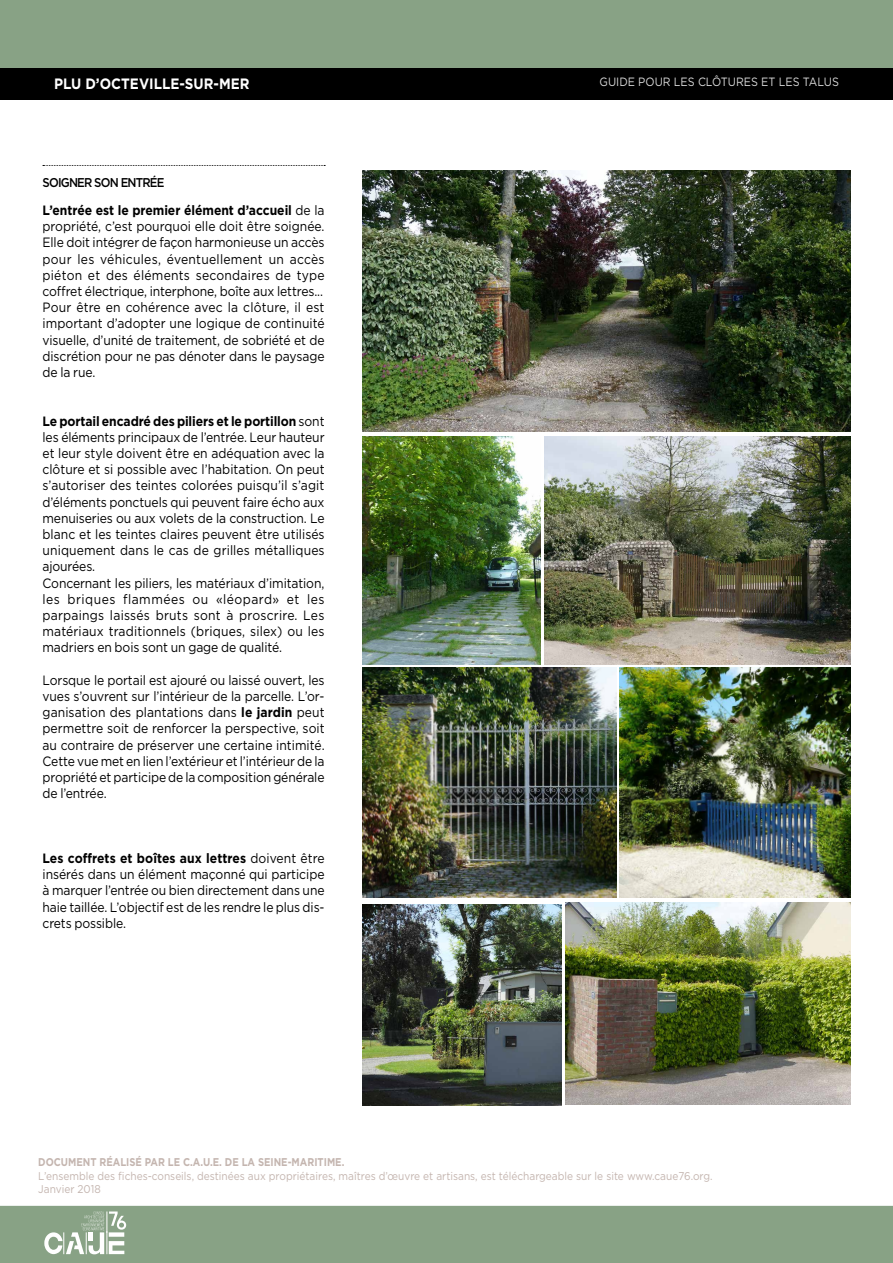
<style>
.page{position:relative;width:893px;height:1263px;background:#fff}
.page>*{position:absolute;margin:0;border:0;box-sizing:border-box;transform-origin:0 0}
.t1{font:700 15px "Gotham";color:#fff;scale:.9 1}
.t2{font:13.5px/16.2px "Gotham";letter-spacing:-.005em;color:#000;scale:.9 1}
.t3{font:500 12.75px "Gotham";letter-spacing:-.07em;color:#000;scale:.9 1}
.t4{font:12px "Gotham";color:#dadada;scale:.9 1}
.t5{font:11.25px/13.5px "Gotham";color:#c4b5af;scale:.9 1}
.t6{font:700 11.25px "Gotham";color:#c4b5af;scale:.85 1}
.s1{font-weight:700}
</style>
<div class="page">
<div style="left:0;top:0;width:893px;height:68px;background:#88a285"></div>
<div style="left:0;top:68px;width:893px;height:32px;background:#000"></div>
<div style="left:0;top:1205px;width:893px;height:58px;background:#88a285"></div>
<svg style="left:44px;top:1211px;width:82px;height:43px"></svg>
<svg style="left:43px;top:165px;width:282px;height:1px"></svg>
<img style="left:544px;top:437px;width:306px;height:228px">
<img style="left:362px;top:668px;width:255px;height:229px">
<img style="left:620px;top:668px;width:230px;height:229px">
<img style="left:362px;top:170px;width:488px;height:262px">
<img style="left:362px;top:437px;width:179px;height:228px">
<img style="left:362px;top:904px;width:199px;height:202px">
<img style="left:565px;top:902px;width:285px;height:202px">
<p class="t1" style="left:54px;top:74px;width:219px">PLU D’OCTEVILLE-SUR-MER</p>
<p class="t4" style="left:600px;top:74px;width:268px">GUIDE POUR LES CLÔTURES ET LES TALUS</p>
<p class="t3" style="left:43px;top:174px;width:137px">SOIGNER SON ENTRÉE</p>
<p class="t2" style="left:43px;top:202px;width:315px"><span class="s1">L’entrée est le premier élément d’accueil</span> de la propriété, c’est pourquoi elle doit être soignée.<br>Elle doit intégrer de façon harmonieuse un accès pour les véhicules, éventuellement un accès piéton et des éléments secondaires de type coffret électrique, interphone, boîte aux lettres...<br>Pour être en cohérence avec la clôture, il est important d’adopter une logique de continuité visuelle, d’unité de traitement, de sobriété et de discrétion pour ne pas dénoter dans le paysage de la rue.</p>
<p class="t2" style="left:43px;top:412px;width:315px"><span class="s1">Le portail encadré des piliers et le portillon</span> sont les éléments principaux de l’entrée. Leur hauteur et leur style doivent être en adéquation avec la clôture et si possible avec l’habitation. On peut s’autoriser des teintes colorées puisqu’il s’agit d’éléments ponctuels qui peuvent faire écho aux menuiseries ou aux volets de la construction. Le blanc et les teintes claires peuvent être utilisés uniquement dans le cas de grilles métalliques ajourées.<br>Concernant les piliers, les matériaux d’imitation, les briques flammées ou «léopard» et les parpaings laissés bruts sont à proscrire. Les matériaux traditionnels (briques, silex) ou les madriers en bois sont un gage de qualité.</p>
<p class="t2" style="left:43px;top:672px;width:315px;text-align:justify">Lorsque le portail est ajouré ou laissé ouvert, les vues s’ouvrent sur l’intérieur de la parcelle. L’or&shy;ganisation des plantations dans <span class="s1">le jardin</span> peut permettre soit de renforcer la perspective, soit au contraire de préserver une certaine intimité.<br>Cette vue met en lien l’extérieur et l’intérieur de la propriété et participe de la composition générale de l’entrée.</p>
<p class="t2" style="left:43px;top:850px;width:315px;text-align:justify"><span class="s1">Les coffrets et boîtes aux lettres</span> doivent être insérés dans un élément maçonné qui participe à marquer l’entrée ou bien directement dans une haie taillée. L’objectif est de les rendre le plus dis&shy;crets possible.</p>
<p class="t6" style="left:38px;top:1155px;width:362px">DOCUMENT RÉALISÉ PAR LE C.A.U.E. DE LA SEINE-MARITIME.</p>
<p class="t5" style="left:38px;top:1169px;width:751px">L’ensemble des fiches-conseils, destinées aux propriétaires, maîtres d’œuvre et artisans, est téléchargeable sur le site www.caue76.org.<br>Janvier 2018</p>
</div>
